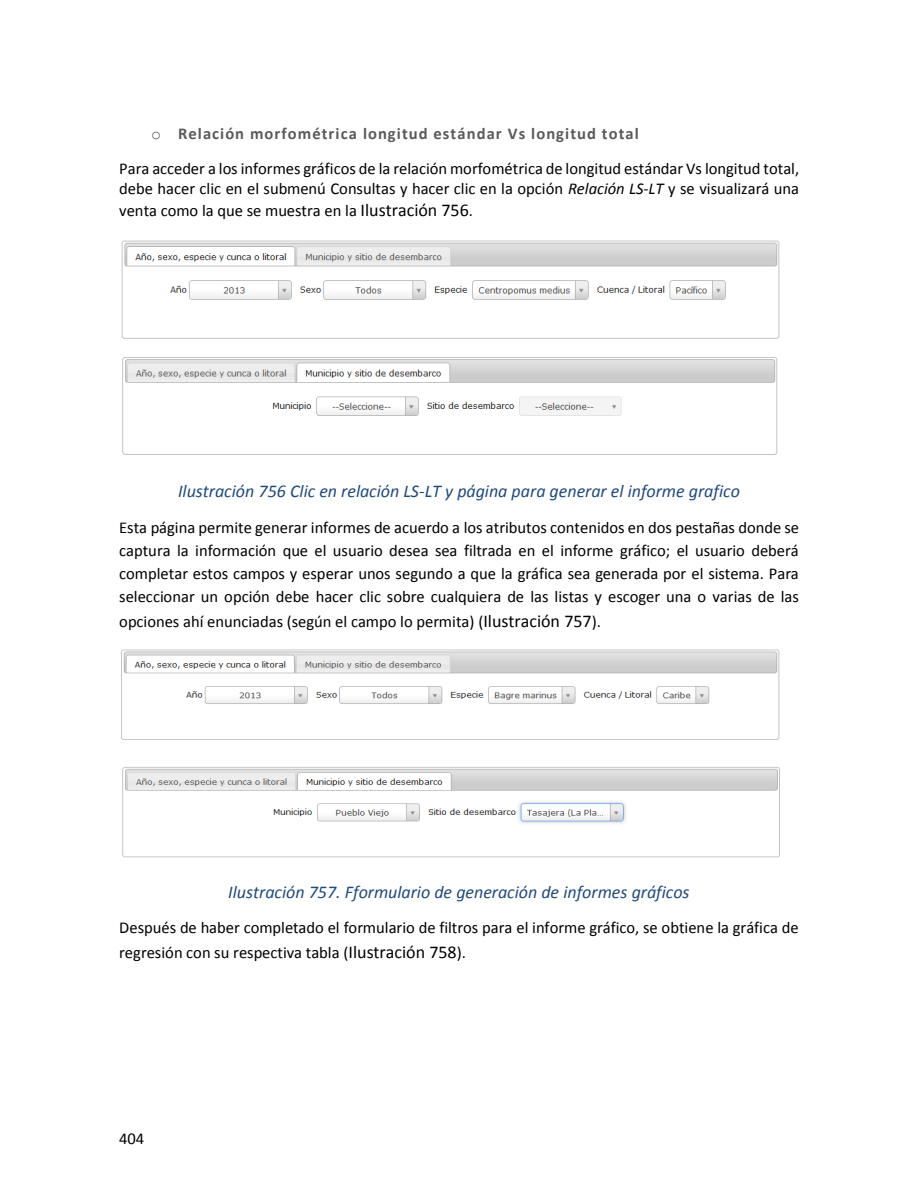
<style>
.page{position:relative;width:918px;height:1188px;background:#fff}
.page>*{position:absolute;margin:0;border:0;box-sizing:border-box;transform-origin:0 0}
.t1{font:italic 18px "Calibri";color:#1f497d}
.t2{font:16.5px/23.1px "Calibri";color:#000}
.t3{font:700 16.5px "Calibri";letter-spacing:.065em;color:#5a5a5a}
.s1{font-family:"Courier New";font-weight:400}
.s2{font-style:italic}
.s3{font-size:18px}
</style>
<div class="page">
<img style="left:121px;top:241px;width:659px;height:98px">
<img style="left:122px;top:357px;width:656px;height:98px">
<img style="left:121px;top:650px;width:659px;height:90px">
<img style="left:122px;top:767px;width:658px;height:91px">
<p class="t3" style="left:151px;top:126px;width:489px"><span class="s1">o</span> Relación morfométrica longitud estándar Vs longitud total</p>
<p class="t2" style="left:119px;top:160px;width:682px;line-height:20.1px">Para acceder a los informes gráficos de la relación morfométrica de longitud estándar Vs longitud total, debe hacer clic en el submenú Consultas y hacer clic en la opción <span class="s2">Relación LS-LT</span> y se visualizará una</p>
<p class="t2" style="left:119px;top:200px;width:355px">venta como la que se muestra en la <span class="s3">Ilustración 756</span>.</p>
<p class="t1" style="left:178px;top:484px;width:563px">Ilustración 756 Clic en relación LS-LT y página para generar el informe grafico</p>
<p class="t2" style="left:119px;top:517px;width:681px;text-align:justify">Esta página permite generar informes de acuerdo a los atributos contenidos en dos pestañas donde se captura la información que el usuario desea sea filtrada en el informe gráfico; el usuario deberá completar estos campos y esperar unos segundo a que la gráfica sea generada por el sistema. Para seleccionar un opción debe hacer clic sobre cualquiera de las listas y escoger una o varias de las</p>
<p class="t2" style="left:119px;top:611px;width:483px">opciones ahí enunciadas (según el campo lo permita) (<span class="s3">Ilustración 757</span>).</p>
<p class="t1" style="left:228px;top:884px;width:463px">Ilustración 757. Fformulario de generación de informes gráficos</p>
<p class="t2" style="left:119px;top:917px;width:681px;line-height:24.9px">Después de haber completado el formulario de filtros para el informe gráfico, se obtiene la gráfica de regresión con su respectiva tabla (<span class="s3">Ilustración 758</span>).</p>
<p class="t2" style="left:119px;top:1128px;width:27px">404</p>
</div>
